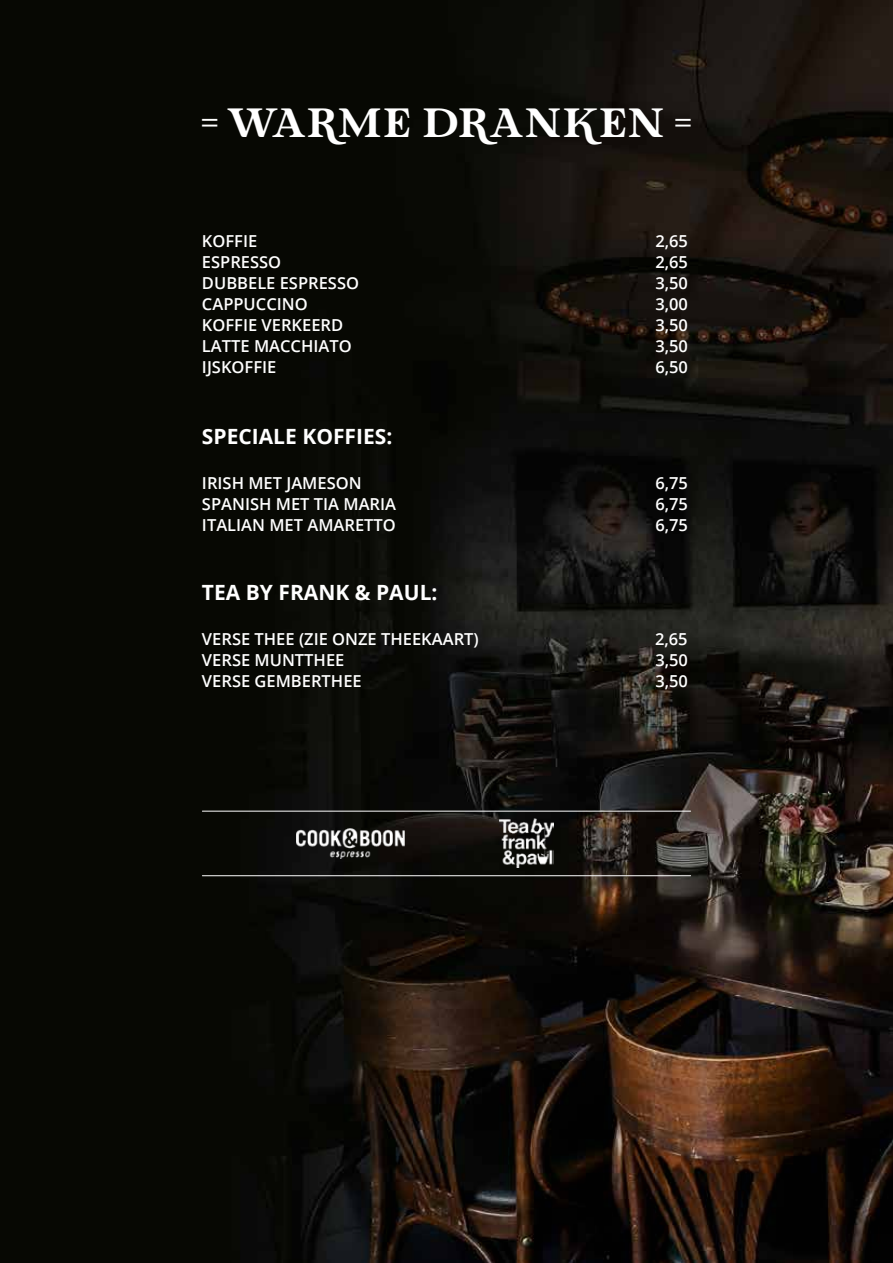
<style>
.page{position:relative;width:893px;height:1263px;background:#fff}
.page>*{position:absolute;margin:0;border:0;box-sizing:border-box;transform-origin:0 0}
.t1{font:39px "Lova Valove Serif";color:#fff}
.t2{font:700 21px "Open Sans";color:#fff}
.t3{font:600 16.5px "Open Sans";color:#fff}
</style>
<div class="page">
<img style="left:0;top:0;width:893px;height:1263px">
<img style="left:297px;top:828px;width:108px;height:30px">
<img style="left:499px;top:818px;width:54px;height:50px">
<hr style="left:202px;top:811px;width:489px;height:1px;background:#fff">
<hr style="left:202px;top:875px;width:489px;height:1px;background:#fff">
<h1 class="t1" style="left:202px;top:102px;width:491px">= WARME DRANKEN =</h1>
<p class="t3" style="left:202px;top:229px;width:57px">KOFFIE</p>
<p class="t3" style="left:655px;top:229px;width:34px">2,65</p>
<p class="t3" style="left:202px;top:250px;width:81px">ESPRESSO</p>
<p class="t3" style="left:655px;top:250px;width:34px">2,65</p>
<p class="t3" style="left:202px;top:271px;width:159px">DUBBELE ESPRESSO</p>
<p class="t3" style="left:655px;top:271px;width:34px">3,50</p>
<p class="t3" style="left:202px;top:292px;width:107px">CAPPUCCINO</p>
<p class="t3" style="left:655px;top:292px;width:34px">3,00</p>
<p class="t3" style="left:202px;top:313px;width:143px">KOFFIE VERKEERD</p>
<p class="t3" style="left:655px;top:313px;width:34px">3,50</p>
<p class="t3" style="left:202px;top:334px;width:151px">LATTE MACCHIATO</p>
<p class="t3" style="left:655px;top:334px;width:34px">3,50</p>
<p class="t3" style="left:202px;top:355px;width:76px">IJSKOFFIE</p>
<p class="t3" style="left:655px;top:355px;width:34px">6,50</p>
<p class="t2" style="left:202px;top:422px;width:192px">SPECIALE KOFFIES:</p>
<p class="t3" style="left:202px;top:472px;width:161px">IRISH MET JAMESON</p>
<p class="t3" style="left:655px;top:472px;width:34px">6,75</p>
<p class="t3" style="left:202px;top:493px;width:196px">SPANISH MET TIA MARIA</p>
<p class="t3" style="left:655px;top:493px;width:34px">6,75</p>
<p class="t3" style="left:202px;top:514px;width:195px">ITALIAN MET AMARETTO</p>
<p class="t3" style="left:655px;top:514px;width:34px">6,75</p>
<p class="t2" style="left:202px;top:578px;width:237px">TEA BY FRANK &amp; PAUL:</p>
<p class="t3" style="left:202px;top:628px;width:278px">VERSE THEE (ZIE ONZE THEEKAART)</p>
<p class="t3" style="left:655px;top:628px;width:34px">2,65</p>
<p class="t3" style="left:202px;top:649px;width:144px">VERSE MUNTTHEE</p>
<p class="t3" style="left:655px;top:649px;width:34px">3,50</p>
<p class="t3" style="left:202px;top:670px;width:161px">VERSE GEMBERTHEE</p>
<p class="t3" style="left:655px;top:670px;width:34px">3,50</p>
</div>
